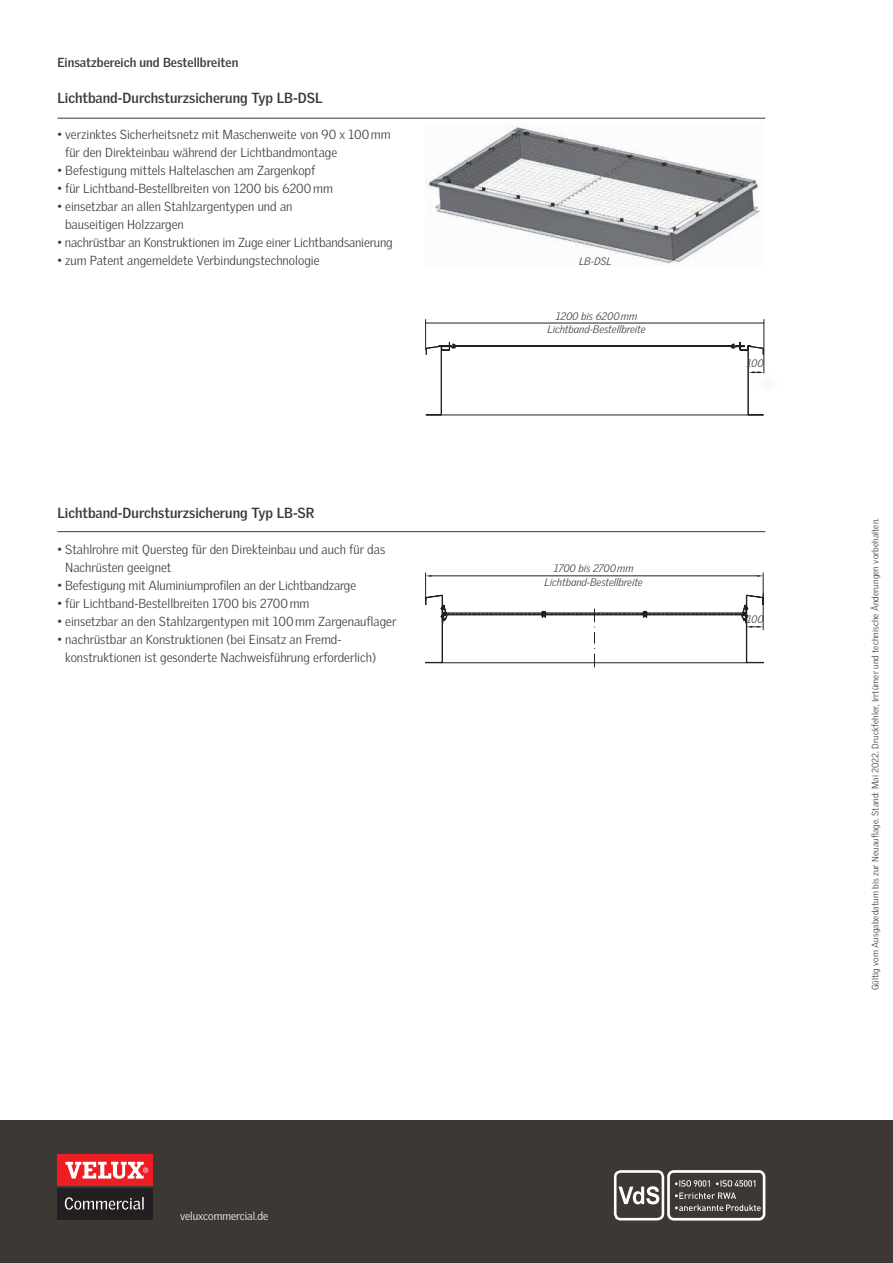
<style>
.page{position:relative;width:893px;height:1263px;background:#fff}
.page>*{position:absolute;margin:0;border:0;box-sizing:border-box;transform-origin:0 0}
.t1{font:700 14.25px "Velux Gothic";color:#3e3835}
.t2{font:300 12.75px/18px "Velux Gothic";color:#3e3835}
.t3{font:700 12.75px "Velux Gothic";color:#3e3835}
.t4{font:300 11.25px "Velux Gothic";color:#fff}
.t5{font:italic 300 10.5px/13.5px "Velux Gothic";color:#3e3835;text-align:center}
.t6{font:300 9px "Velux Gothic";letter-spacing:.01em;color:#3e3835}
</style>
<div class="page">
<svg style="left:425px;top:572px;width:339px;height:96px"></svg>
<svg style="left:749px;top:371px;width:14px;height:2px"></svg>
<hr style="left:426px;top:415px;width:337px;height:1px;background:#231f20">
<svg style="left:426px;top:414px;width:16px;height:1px"></svg>
<hr style="left:441px;top:347px;width:1px;height:67px;background:#231f20">
<svg style="left:747px;top:414px;width:16px;height:1px"></svg>
<hr style="left:748px;top:347px;width:1px;height:67px;background:#231f20">
<svg style="left:426px;top:342px;width:337px;height:13px"></svg>
<hr style="left:763px;top:319px;width:1px;height:54px;background:#231f20">
<hr style="left:425px;top:319px;width:1px;height:31px;background:#231f20">
<hr style="left:425px;top:323px;width:339px;height:1px;background:#231f20">
<img style="left:425px;top:127px;width:335px;height:139px">
<hr style="left:57px;top:118px;width:708px;height:1px;background:#3e3835">
<hr style="left:57px;top:531px;width:708px;height:1px;background:#3e3835">
<div style="left:0;top:1120px;width:893px;height:143px;background:#3e3835"></div>
<div style="left:57px;top:1154px;width:96px;height:32px;background:#ee1d23"></div>
<svg style="left:65px;top:1162px;width:83px;height:17px"></svg>
<div style="left:57px;top:1188px;width:96px;height:32px;background:#231f20"></div>
<svg style="left:65px;top:1197px;width:79px;height:12px"></svg>
<div style="left:614px;top:1170px;width:50px;height:50px;border:3px solid #fff;border-radius:6px"></div>
<svg style="left:618px;top:1186px;width:41px;height:18px"></svg>
<div style="left:667px;top:1170px;width:98px;height:50px;border:3px solid #fff;border-radius:5px"></div>
<svg style="left:675px;top:1180px;width:86px;height:31px"></svg>
<p class="t3" style="left:57px;top:55px;width:183px">Einsatzbereich und Bestellbreiten</p>
<p class="t1" style="left:57px;top:89px;width:267px">Lichtband-Durchsturzsicherung Typ LB-DSL</p>
<p class="t2" style="left:65px;top:125px;width:327px;text-indent:-8px">• verzinktes Sicherheitsnetz mit Maschenweite von 90 x 100 mm für den Direkteinbau während der Lichtbandmontage</p>
<p class="t2" style="left:57px;top:161px;width:259px">• Befestigung mittels Haltelaschen am Zargenkopf</p>
<p class="t2" style="left:57px;top:179px;width:277px">• für Lichtband-Bestellbreiten von 1200 bis 6200 mm</p>
<p class="t2" style="left:65px;top:197px;width:229px;text-indent:-8px">• einsetzbar an allen Stahlzargentypen und an bauseitigen Holzzargen</p>
<p class="t2" style="left:57px;top:233px;width:337px">• nachrüstbar an Konstruktionen im Zuge einer Lichtbandsanierung</p>
<p class="t2" style="left:57px;top:251px;width:264px">• zum Patent angemeldete Verbindungstechnologie</p>
<p class="t5" style="left:579px;top:255px;width:34px">LB-DSL</p>
<p class="t1" style="left:57px;top:504px;width:259px">Lichtband-Durchsturzsicherung Typ LB-SR</p>
<p class="t2" style="left:65px;top:540px;width:321px;text-indent:-8px">• Stahlrohre mit Quersteg für den Direkteinbau und auch für das<br>Nachrüsten geeignet</p>
<p class="t2" style="left:57px;top:576px;width:300px">• Befestigung mit Aluminiumprofilen an der Lichtbandzarge</p>
<p class="t2" style="left:57px;top:594px;width:254px">• für Lichtband-Bestellbreiten 1700 bis 2700 mm</p>
<p class="t2" style="left:57px;top:612px;width:341px">• einsetzbar an den Stahlzargentypen mit 100 mm Zargenauflager</p>
<p class="t2" style="left:65px;top:630px;width:312px;text-indent:-8px">• nachrüstbar an Konstruktionen (bei Einsatz an Fremd&shy;konstruktionen ist gesonderte Nachweisführung erforderlich)</p>
<p class="t5" style="left:547px;top:309px;width:100px">1200 bis 6200 mm<br>Lichtband-Bestellbreite</p>
<p class="t5" style="left:545px;top:562px;width:100px">1700 bis 2700 mm<br>Lichtband-Bestellbreite</p>
<p class="t5" style="left:747px;top:356px;width:18px">100</p>
<p class="t5" style="left:747px;top:612px;width:18px">100</p>
<p class="t4" style="left:180px;top:1210px;width:90px">veluxcommercial.de</p>
<p class="t6" style="left:870px;top:990px;width:474px;rotate:-90deg">Gültig vom Ausgabedatum bis zur Neuauflage. Stand: Mai 2022. Druckfehler, Irrtümer und technische Änderungen vorbehalten.</p>
</div>
